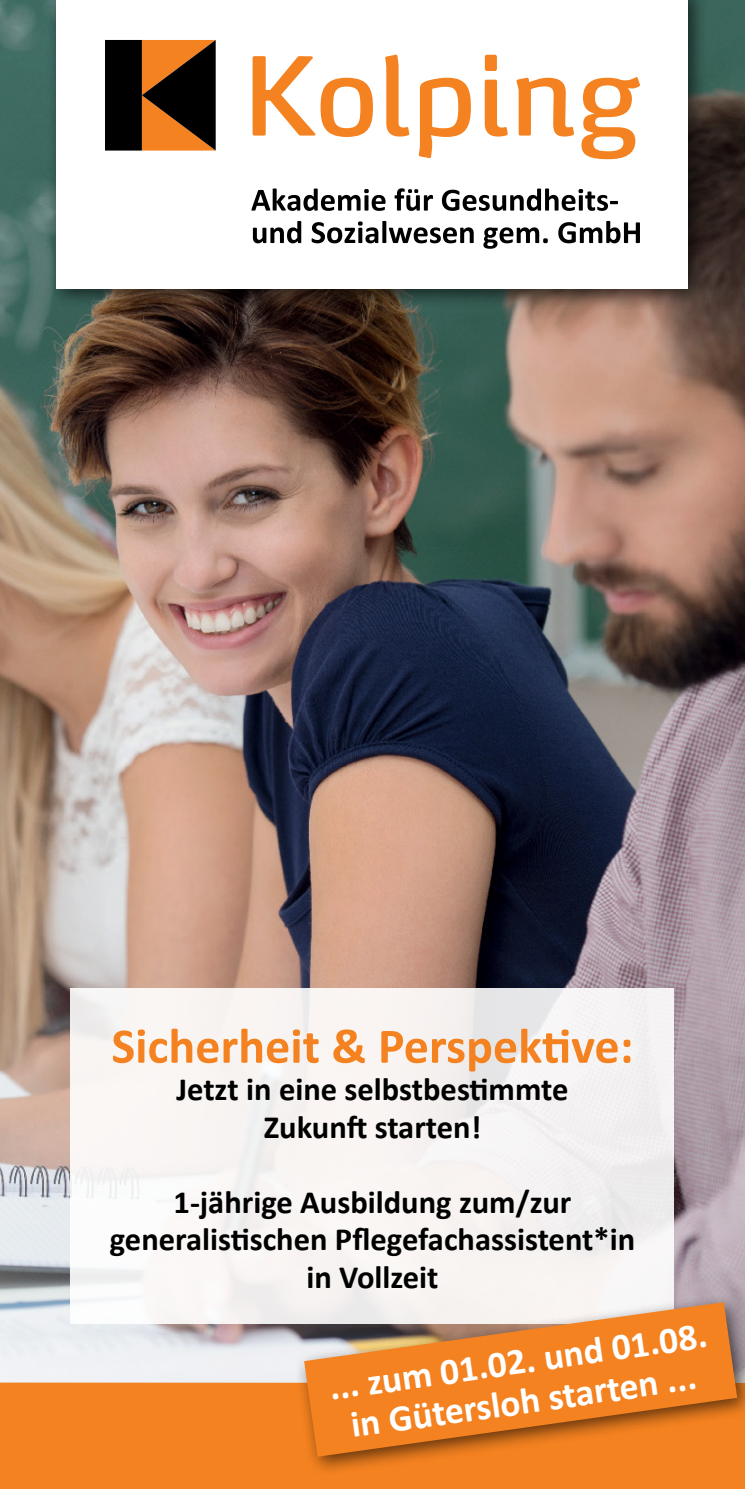
<style>
.page{position:relative;width:745px;height:1489px;background:#fff}
.page>*{position:absolute;margin:0;border:0;box-sizing:border-box;transform-origin:0 0}
.t1{font:700 50px "Calibri";color:#f58220}
.t2{font:700 37.5px/40px "Calibri";color:#fff;text-align:center}
.t3{font:700 32.5px/37.5px "Calibri";color:#000;text-align:center}
</style>
<div class="page">
<div style="left:0;top:1382px;width:744px;height:106px;background:#f58220"></div>
<img style="left:0;top:0;width:744px;height:1382px">
<div style="left:71px;top:988px;width:602px;height:335px;background:#f8f4f3"></div>
<div style="left:295px;top:1292px;width:449px;height:183px;background:#000;opacity:.6"></div>
<svg style="left:304px;top:1302px;width:432px;height:154px;fill:#f58220"></svg>
<div style="left:47px;top:0;width:660px;height:309px;background:#000;opacity:.6"></div>
<div style="left:57px;top:0;width:630px;height:289px;background:#fff"></div>
<svg style="left:251px;top:188px;width:134px;height:23px"></svg>
<svg style="left:394px;top:188px;width:38px;height:23px"></svg>
<svg style="left:441px;top:188px;width:176px;height:23px"></svg>
<svg style="left:253px;top:221px;width:48px;height:22px"></svg>
<svg style="left:311px;top:221px;width:162px;height:22px"></svg>
<svg style="left:483px;top:227px;width:64px;height:22px"></svg>
<svg style="left:558px;top:221px;width:81px;height:22px"></svg>
<svg style="left:252px;top:55px;width:387px;height:104px"></svg>
<svg style="left:105px;top:40px;width:110px;height:110px"></svg>
<h1 class="t1" style="left:111px;top:1010px;width:523px">Sicherheit &amp; Perspektive:</h1>
<p class="t3" style="left:176px;top:1069px;width:393px">Jetzt in eine selbstbestimmte<br>Zukunft starten!</p>
<p class="t3" style="left:110px;top:1181px;width:526px">1-jährige Ausbildung zum/zur generalistischen Pflegefachassistent*in in Vollzeit</p>
<p class="t2" style="left:326px;top:1366px;width:382px;rotate:-8deg">... zum 01.02. und 01.08. in Gütersloh starten ...</p>
</div>
